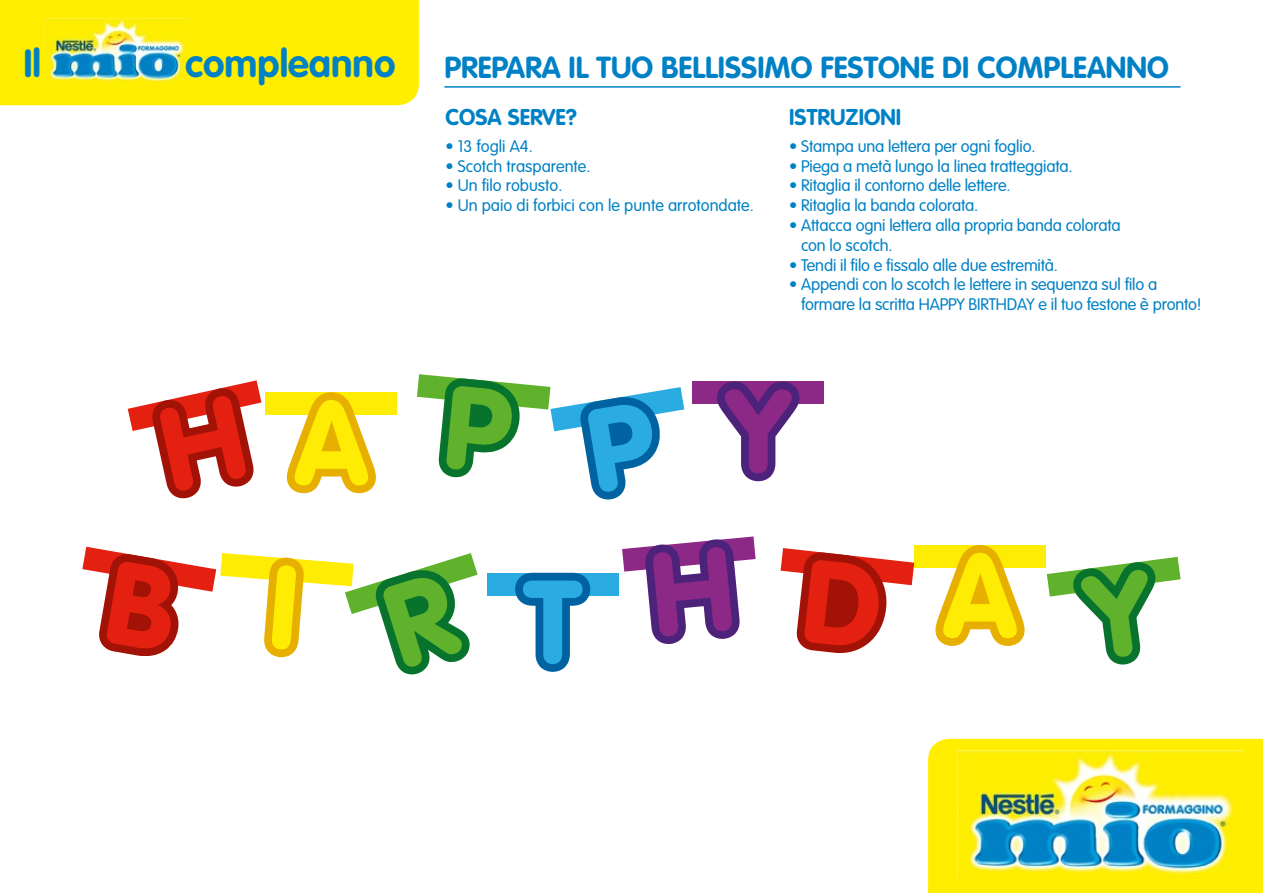
<style>
.page{position:relative;width:1263px;height:893px;background:#fff}
.page>*{position:absolute;margin:0;border:0;box-sizing:border-box;transform-origin:0 0}
.t1{font:700 38.55px "VAG Rounded";color:#0081c5}
.t2{font:700 30px "VAG Rounded";color:#0081c5}
.t3{font:700 22.5px "VAG Rounded";color:#0081c5}
.t4{font:300 16.5px/19.8px "VAG Rounded";letter-spacing:-.01em;color:#0081c5}
</style>
<div class="page">
<div style="left:0;top:0;width:419px;height:105px;background:#fe0"></div>
<div style="left:928px;top:739px;width:335px;height:154px;background:#fe0"></div>
<img style="left:44px;top:18px;width:145px;height:66px">
<img style="left:958px;top:750px;width:285px;height:130px">
<svg style="left:128px;top:380px;width:133px;height:119px"></svg>
<svg style="left:82px;top:547px;width:396px;height:128px"></svg>
<svg style="left:780px;top:548px;width:134px;height:106px"></svg>
<div style="left:914px;top:545px;width:132px;height:23px;background:#ffec05"></div>
<svg style="left:935px;top:545px;width:89px;height:101px"></svg>
<svg style="left:1047px;top:557px;width:133px;height:108px"></svg>
<div style="left:487px;top:573px;width:132px;height:22px;background:#2aabe1"></div>
<svg style="left:515px;top:573px;width:75px;height:99px"></svg>
<svg style="left:622px;top:536px;width:134px;height:108px"></svg>
<div style="left:265px;top:392px;width:132px;height:23px;background:#ffec05"></div>
<svg style="left:287px;top:392px;width:89px;height:101px"></svg>
<svg style="left:417px;top:374px;width:267px;height:126px"></svg>
<div style="left:692px;top:381px;width:132px;height:23px;background:#8c2986"></div>
<svg style="left:717px;top:381px;width:82px;height:100px"></svg>
<hr style="left:444px;top:86px;width:736px;height:2px;background:#0081c5">
<h1 class="t1" style="left:23px;top:40px;width:19px">IL</h1>
<h1 class="t1" style="left:185px;top:40px;width:212px">COMPLEANNO</h1>
<h2 class="t2" style="left:444px;top:50px;width:81px">PRE PARA</h2>
<h2 class="t2" style="left:569px;top:50px;width:48px">IL TUO</h2>
<h2 class="t2" style="left:661px;top:50px;width:177px">BELLISSIMO FESTONE</h2>
<h2 class="t2" style="left:942px;top:50px;width:151px">DI COMPLEANNO</h2>
<h3 class="t3" style="left:445px;top:104px;width:133px">COSA SERVE?</h3>
<p class="t4" style="left:445px;top:136px;width:89px">• 13 fogli A4.</p>
<p class="t4" style="left:445px;top:156px;width:147px">• Scotch trasparente.</p>
<p class="t4" style="left:445px;top:176px;width:119px">• Un filo robusto.</p>
<p class="t4" style="left:445px;top:195px;width:310px">• Un paio di forbici con le punte arrotondate.</p>
<h3 class="t3" style="left:789px;top:104px;width:114px">ISTRUZIONI</h3>
<p class="t4" style="left:789px;top:136px;width:248px">• Stampa una lettera per ogni foglio.</p>
<p class="t4" style="left:789px;top:156px;width:285px">• Piega a metà lungo la linea tratteggiata.</p>
<p class="t4" style="left:789px;top:176px;width:223px">• Ritaglia il contorno delle lettere.</p>
<p class="t4" style="left:789px;top:195px;width:191px">• Ritaglia la banda colorata.</p>
<p class="t4" style="left:801px;top:215px;width:321px;text-indent:-12px">• Attacca ogni lettera alla propria banda colorata con lo scotch.</p>
<p class="t4" style="left:789px;top:255px;width:270px">• Tendi il filo e fissalo alle due estremità.</p>
<p class="t4" style="left:801px;top:275px;width:402px;text-indent:-12px">• Appendi con lo scotch le lettere in sequenza sul filo a formare la scritta HAPPY BIRTHDAY e il tuo festone è pronto!</p>
</div>
